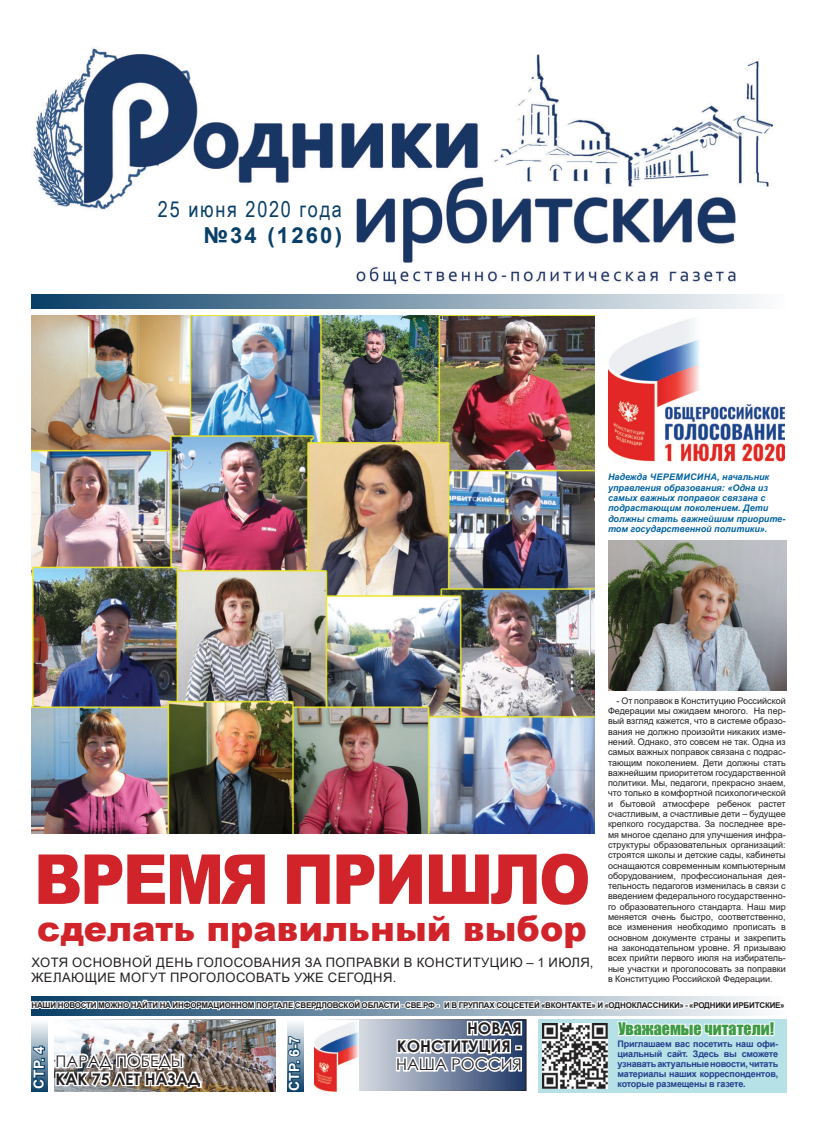
<style>
.page{position:relative;width:817px;height:1134px;background:#fff}
.page>*{position:absolute;margin:0;border:0;box-sizing:border-box;transform-origin:0 0}
.t1{font:900 69px "Arial";letter-spacing:-.035em;color:#d1232a;scale:.9 1}
.t2{font:900 35px "Arial";color:#d1232a}
.t3{font:22px "Arial Narrow";letter-spacing:.08em;color:#0a3f67}
.t4{font:700 22px "Arial";letter-spacing:.1em;color:#0a3f67}
.t5{font:700 16px "Century Gothic";color:#231f20}
.t6{font:16px "Century Gothic";color:#231f20}
.t7{font:16px "Impact";color:#3e9a45}
.t8{font:700 14px "Arial";letter-spacing:.025em;color:#fff}
.t9{font:13px/15.6px "Arial";letter-spacing:.035em;color:#231f20}
.t10{font:9px/10.3px "Arial";color:#231f20;text-align:justify}
.t11{font:italic 700 9px/10.3px "Arial";color:#0162a2}
.t12{font:700 9px/10px "Arial";letter-spacing:-.02em;color:#253f8e;text-align:justify}
.t13{font:700 8px "Arial";letter-spacing:-.025em;color:#231f20}
</style>
<div class="page">
<div style="left:31px;top:293px;width:754px;height:16px;background:linear-gradient(to right,#093e66,#fcfdfd)"></div>
<img style="left:31px;top:46px;width:754px;height:248px">
<svg style="left:153px;top:191px;width:194px;height:62px"></svg>
<img style="left:608px;top:318px;width:175px;height:144px">
<img style="left:608px;top:540px;width:178px;height:150px">
<img style="left:31px;top:315px;width:563px;height:519px">
<svg style="left:31px;top:996px;width:755px;height:97px"></svg>
<img style="left:314px;top:1020px;width:44px;height:71px">
<h3 class="t3" style="left:158px;top:193px;width:185px">25 июня 2020 года</h3>
<h3 class="t4" style="left:203px;top:220px;width:140px">№34 (1260)</h3>
<p class="t11" style="left:608px;top:472px;width:179px">Надежда ЧеремисиНа, начальник управления образования: «Одна из самых важных поправок связана с подрастающим поколением. Дети должны стать важнейшим приорите&shy;том государственной политики».</p>
<h1 class="t1" style="left:34px;top:829px;width:620px">Время пришло</h1>
<h2 class="t2" style="left:37px;top:903px;width:551px">сделать правильный выбор</h2>
<h3 class="t9" style="left:31px;top:954px;width:563px">Хотя основной день голосования за поправки в конституцию – 1 июля, желающие могут проголосовать уже сегодня.</h3>
<p class="t10" style="left:608px;top:695px;width:179px;text-indent:9px">- от поправок в конституцию российской Федерации мы ожидаем многого. на пер&shy;вый взгляд кажется, что в системе образо&shy;вания не должно произойти никаких изме&shy;нений. однако, это совсем не так. одна из самых важных поправок связана с подрас&shy;тающим поколением. дети должны стать важнейшим приоритетом государственной политики. мы, педагоги, прекрасно знаем, что только в комфортной психологической и бытовой атмосфере ребенок растет счастливым, а счастливые дети – будущее крепкого государства. за последнее вре&shy;мя многое сделано для улучшения инфра&shy;структуры образовательных организаций: строятся школы и детские сады, кабинеты оснащаются современным компьютерным оборудованием, профессиональная дея&shy;тельность педагогов изменилась в связи с введением федерального государственно&shy;го образовательного стандарта. наш мир меняется очень быстро, соответственно, все изменения необходимо прописать в основном документе страны и закрепить на законодательном уровне. я призываю всех прийти первого июля на избиратель&shy;ные участки и проголосовать за поправки в конституцию российской Федерации.</p>
<p class="t13" style="left:31px;top:999px;width:754px">Наши Новости можНо Найти На иНформациоННом портале свердловской области - све.рф - и в группах соцсетей «вкоНтакте» и «одНоклассНики» - «родНики ирбитские»</p>
<h3 class="t8" style="left:29px;top:1088px;width:44px;rotate:-90deg">стр. 4</h3>
<h3 class="t6" style="left:56px;top:1050px;width:129px">парад победы</h3>
<h3 class="t5" style="left:56px;top:1067px;width:146px">как 75 лет назад</h3>
<h3 class="t8" style="left:284px;top:1091px;width:56px;rotate:-90deg">стр. 6-7</h3>
<h3 class="t5" style="left:467px;top:1016px;width:56px">новая</h3>
<h3 class="t7" style="left:618px;top:1016px;width:157px">Уважаемые читатели!</h3>
<h3 class="t5" style="left:397px;top:1034px;width:126px">конституция -</h3>
<h3 class="t6" style="left:396px;top:1053px;width:127px">наша россия</h3>
<p class="t12" style="left:617px;top:1039px;width:162px">приглашаем вас посетить наш офи&shy;циальный сайт. Здесь вы сможете узнавать актуальные новости, читать материалы наших корреспондентов, которые размещены в газете.</p>
</div>
